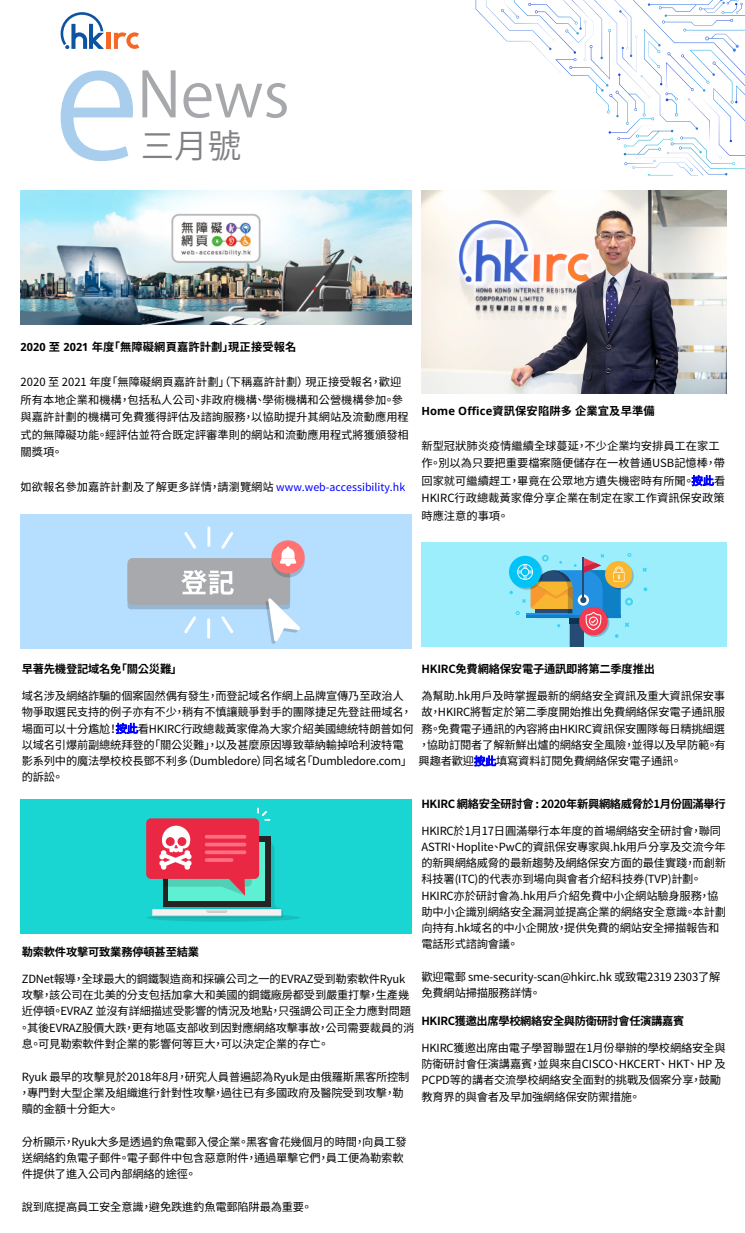
<style>
.page{position:relative;width:745px;height:1233px;background:#fff}
.page>*{position:absolute;margin:0;border:0;box-sizing:border-box;transform-origin:0 0}
.t1{font:600 33.5px "Noto Sans CJ Kjp";color:#808184}
.t2{font:11.25px/16.2px "Noto Sans TC";letter-spacing:-.015em;color:#000}
.t3{font:700 11.25px "Noto Sans CJ Kkr";letter-spacing:-.015em;color:#000}
.t4{font:700 11.25px "Noto Sans CJ Kkr";letter-spacing:.01em;color:#000}
.t5{font:10.62px "Noto Sans TC";color:#00f}
.s1{font-family:"Noto Sans"}
.s2{font-size:11.25px;color:#000}
.s3{color:#00f}
</style>
<div class="page">
<img style="left:21px;top:190px;width:390px;height:135px">
<img style="left:421px;top:190px;width:305px;height:204px">
<div style="left:20px;top:515px;width:391px;height:134px;background:#b6deff"></div>
<div style="left:127px;top:562px;width:163px;height:47px;background:#95b7d4;border-radius:3px"></div>
<div style="left:127px;top:558px;width:163px;height:47px;background:#a7a9ac;border-radius:5px"></div>
<svg style="left:184px;top:616px;width:12px;height:17px"></svg>
<svg style="left:221px;top:616px;width:12px;height:17px"></svg>
<hr style="left:207px;top:618px;width:3px;height:20px;background:#fff">
<svg style="left:221px;top:532px;width:12px;height:17px"></svg>
<svg style="left:184px;top:532px;width:12px;height:17px"></svg>
<hr style="left:207px;top:526px;width:3px;height:21px;background:#fff">
<svg style="left:265px;top:598px;width:35px;height:46px"></svg>
<svg style="left:271px;top:544px;width:33px;height:33px"></svg>
<div style="left:271px;top:540px;width:33px;height:33px;background:#ff7372;border-radius:50%"></div>
<svg style="left:280px;top:546px;width:16px;height:20px"></svg>
<svg style="left:181px;top:570px;width:52px;height:24px"></svg>
<div style="left:20px;top:799px;width:391px;height:134px;background:#1ad6d2"></div>
<svg style="left:146px;top:913px;width:154px;height:9px"></svg>
<svg style="left:146px;top:807px;width:137px;height:110px"></svg>
<div style="left:421px;top:542px;width:305px;height:105px;background:#9deefc"></div>
<svg style="left:643px;top:587px;width:4px;height:4px"></svg>
<svg style="left:642px;top:568px;width:4px;height:4px"></svg>
<svg style="left:509px;top:553px;width:123px;height:94px"></svg>
<svg style="left:142px;top:70px;width:33px;height:47px"></svg>
<svg style="left:183px;top:83px;width:104px;height:35px"></svg>
<svg style="left:61px;top:70px;width:72px;height:91px"></svg>
<hr style="left:106px;top:33px;width:4px;height:16px;background:#f36826">
<svg style="left:114px;top:32px;width:25px;height:17px"></svg>
<svg style="left:61px;top:12px;width:43px;height:37px"></svg>
<svg style="left:475px;top:0;width:269px;height:175px"></svg>
<h1 class="t1" style="left:141px;top:127px;width:102px">三月號</h1>
<p class="t4" style="left:21px;top:341px;width:277px"><span class="s1">2020</span> 至 <span class="s1">2021</span> 年度「無障礙網頁嘉許計劃」現正接受報名</p>
<p class="t2" style="left:21px;top:373px;width:389px;line-height:17.5px">2020 至 2021 年度「無障礙網頁嘉許計劃」（下稱嘉許計劃） 現正接受報名，歡迎所有本地企業和機構，包括私人公司、非政府機構、學術機構和公營機構參加。參與嘉許計劃的機構可免費獲得評估及諮詢服務，以協助提升其網站及流動應用程式的無障礙功能。經評估並符合既定評審準則的網站和流動應用程式將獲頒發相關獎項。</p>
<p class="t5" style="left:21px;top:481px;width:386px"><span class="s2">如欲報名參加嘉許計劃及了解更多詳情，請瀏覽網站</span> www.web-accessibility.hk</p>
<p class="t4" style="left:421px;top:404px;width:234px"><span class="s1">Home Office</span>資訊保安陷阱多企業宜及早準備</p>
<p class="t2" style="left:421px;top:437px;width:305px;line-height:17.5px">新型冠狀肺炎疫情繼續全球蔓延，不少企業均安排員工在家工作。別以為只要把重要檔案隨便儲存在一枚普通USB記憶棒，帶回家就可繼續趕工，畢竟在公眾地方遺失機密時有所聞。<span class="s3">按此</span>看<br>HKIRC行政總裁黃家偉分享企業在制定在家工作資訊保安政策時應注意的事項。</p>
<p class="t3" style="left:421px;top:663px;width:235px">HKIRC免費網絡保安電子通訊即將第二季度推出</p>
<p class="t2" style="left:418px;top:688px;width:308px;text-align:justify">為幫助.hk用戶及時掌握最新的網絡安全資訊及重大資訊保安事故，HKIRC將暫定於第二季度開始推出免費網絡保安電子通訊服務。免費電子通訊的內容將由HKIRC資訊保安團隊每日精挑細選，協助訂閱者了解新鮮出爐的網絡安全風險，並得以及早防範。有興趣者歡迎<span class="s3">按此</span>填寫資料訂閱免費網絡保安電子通訊。</p>
<p class="t3" style="left:421px;top:797px;width:305px">HKIRC 網絡安全研討會 : 2020年新興網絡威脅於1月份圓滿舉行</p>
<p class="t2" style="left:421px;top:822px;width:306px">HKIRC於1月17日圓滿舉行本年度的首場網絡安全研討會，聯同ASTRI、Hoplite、PwC的資訊保安專家與.hk用戶分享及交流今年的新興網絡威脅的最新趨勢及網絡保安方面的最佳實踐，而創新科技署(ITC)的代表亦到場向與會者介紹科技券(TVP)計劃。HKIRC亦於研討會為.hk用戶介紹免費中小企網站驗身服務，協助中小企識別網絡安全漏洞並提高企業的網絡安全意識。本計劃向持有.hk域名的中小企開放，提供免費的網站安全掃描報告和電話形式諮詢會議。</p>
<p class="t2" style="left:421px;top:969px;width:300px">歡迎電郵 sme-security-scan@hkirc.hk 或致電2319 2303了解免費網站掃描服務詳情。</p>
<p class="t3" style="left:421px;top:1014px;width:264px">HKIRC獲邀出席學校網絡安全與防衛研討會任演講嘉賓</p>
<p class="t2" style="left:421px;top:1040px;width:305px">HKIRC獲邀出席由電子學習聯盟在1月份舉辦的學校網絡安全與防衛研討會任演講嘉賓，並與來自CISCO、HKCERT、 HKT、HP 及PCPD等的講者交流學校網絡安全面對的挑戰及個案分享，鼓勵教育界的與會者及早加強網絡保安防禦措施。</p>
<p class="t3" style="left:22px;top:663px;width:162px">早著先機登記域名免「關公災難」</p>
<p class="t2" style="left:22px;top:688px;width:393px">域名涉及網絡詐騙的個案固然偶有發生，而登記域名作網上品牌宣傳乃至政治人物爭取選民支持的例子亦有不少，稍有不慎讓競爭對手的團隊捷足先登註冊域名，場面可以十分尷尬！<span class="s3">按此</span>看HKIRC行政總裁黃家偉為大家介紹美國總統特朗普如何以域名引爆前副總統拜登的「關公災難」，以及甚麼原因導致華納輸掉哈利波特電影系列中的魔法學校校長鄧不利多（Dumbledore）同名域名「Dumbledore.com」的訴訟。</p>
<p class="t3" style="left:22px;top:946px;width:179px">勒索軟件攻擊可致業務停頓甚至結業</p>
<p class="t2" style="left:19px;top:971px;width:396px">ZDNet報導，全球最大的鋼鐵製造商和採礦公司之一的EVRAZ受到勒索軟件Ryuk攻擊，該公司在北美的分支包括加拿大和美國的鋼鐵廠房都受到嚴重打擊，生產幾近停頓。EVRAZ 並沒有詳細描述受影響的情況及地點，只强調公司正全力應對問題。其後EVRAZ股價大跌，更有地區支部收到因對應網絡攻擊事故，公司需要裁員的消息。可見勒索軟件對企業的影響何等巨大，可以決定企業的存亡。</p>
<p class="t2" style="left:19px;top:1068px;width:392px">Ryuk 最早的攻擊見於2018年8月，研究人員普遍認為Ryuk是由俄羅斯黑客所控制，專門對大型企業及組織進行針對性攻擊，過往已有多國政府及醫院受到攻擊，勒贖的金額十分鉅大。</p>
<p class="t2" style="left:22px;top:1133px;width:386px">分析顯示，Ryuk大多是透過釣魚電郵入侵企業。黑客會花幾個月的時間，向員工發送網絡釣魚電子郵件。電子郵件中包含惡意附件，通過單擊它們，員工便為勒索軟件提供了進入公司內部網絡的途徑。</p>
<p class="t2" style="left:22px;top:1198px;width:292px">說到底提高員工安全意識，避免跌進釣魚電郵陷阱最為重要。</p>
</div>
